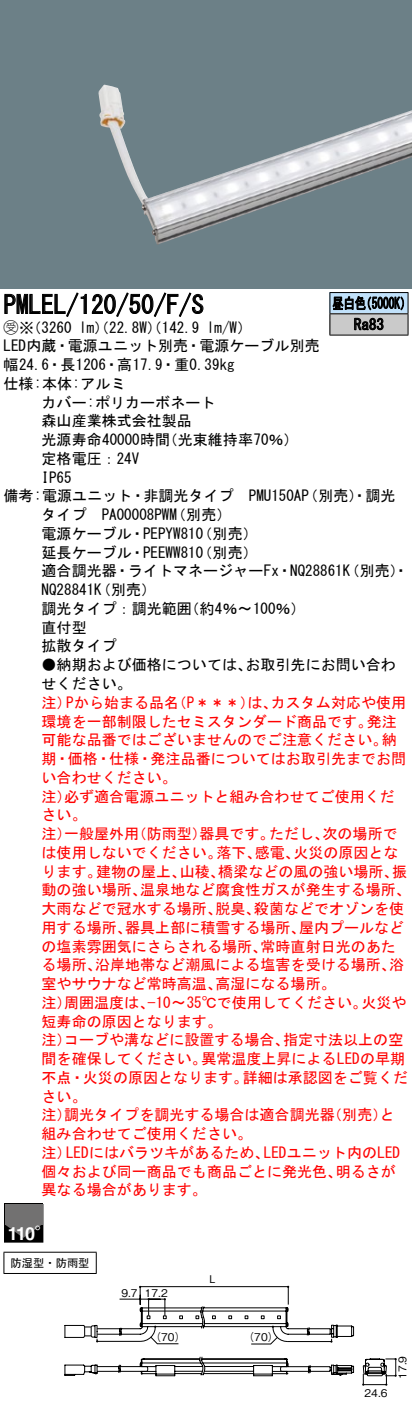
<style>
.page{position:relative;width:412px;height:1408px;background:#fff}
.page>*{position:absolute;margin:0;border:0;box-sizing:border-box;transform-origin:0 0}
.t1{font:25px "MS Gothic";color:#000}
.t2{font:700 18px "Helvetica LT Std";color:#fff}
.t3{font:15px/18.8px "MS Gothic";color:#f00}
.t4{font:15px/18.8px "MS Gothic";color:#000}
.t5{font:15px/21.2px "MS Gothic";color:#000;scale:.75 1}
.t6{font:11.25px "MS Gothic";color:#000}
.t7{font:10.5px "Gothic BBB Pro Medium 90 pv RKSJ H";color:#000}
.s1{font-family:"Ford Classification 1"}
.s2{font-family:"Koz Go Pro Regular 90 pv RKSJ H";font-weight:400}
</style>
<div class="page">
<div style="left:0;top:0;width:411px;height:288px;background:#6c8087"></div>
<img style="left:98px;top:85px;width:313px;height:160px">
<svg style="left:4px;top:292px;width:199px;height:25px"></svg>
<div style="left:4px;top:1203px;width:39px;height:39px;background:#000"></div>
<div style="left:4px;top:1204px;width:39px;height:38px;border:1px solid #000"></div>
<div style="left:5px;top:1203px;width:37px;height:21px;background:#727171"></div>
<svg style="left:5px;top:1224px;width:37px;height:13px"></svg>
<hr style="left:4px;top:1251px;width:92px;height:1px;background:#000">
<svg style="left:3px;top:1252px;width:1px;height:21px"></svg>
<hr style="left:4px;top:1272px;width:92px;height:1px;background:#000">
<hr style="left:329px;top:292px;width:78px;height:1px;background:#000">
<hr style="left:329px;top:335px;width:78px;height:1px;background:#000">
<svg style="left:329px;top:293px;width:79px;height:42px;background:#8e979f"></svg>
<svg style="left:362px;top:1358px;width:34px;height:28px"></svg>
<svg style="left:96px;top:1252px;width:194px;height:63px"></svg>
<svg style="left:64px;top:1315px;width:289px;height:62px"></svg>
<h1 class="t1" style="left:4px;top:292px;width:201px">PMLEL/120/50/ S/F</h1>
<p class="t4" style="left:4px;top:318px;width:69px"><span class="s1">B</span>※（3260</p>
<p class="t4" style="left:4px;top:336px;width:317px">LED内蔵・電源ユニット別売・電源ケーブル別売</p>
<p class="t4" style="left:4px;top:355px;width:232px">幅24.6・長1206・高17.9・重0.39kg</p>
<p class="t4" style="left:4px;top:374px;width:123px">仕様:本体:アルミ</p>
<p class="t4" style="left:42px;top:393px;width:175px">カバー:ポリカーボネート</p>
<p class="t4" style="left:42px;top:411px;width:151px">森山産業株式会社製品</p>
<p class="t4" style="left:162px;top:430px;width:137px">（光束維持率70％(</p>
<p class="t4" style="left:207px;top:318px;width:46px">l m (W/</p>
<p class="t4" style="left:79px;top:318px;width:122px">lm）（22.8 ）（W 142.9</p>
<p class="t4" style="left:42px;top:430px;width:130px">光源寿命40000時間定格電圧：24V<br>IP65</p>
<p class="t5" style="left:353px;top:292px;width:41px;text-indent:-22px">昼白色<br>Ra83</p>
<p class="t5" style="left:360px;top:292px;width:69px">（5000 (K</p>
<p class="t4" style="left:171px;top:486px;width:139px;text-indent:-167px">備考:電源ユニット・非調光タイプ　PMU150AP（別売(</p>
<p class="t4" style="left:303px;top:486px;width:93px">（別売）・調光</p>
<p class="t4" style="left:42px;top:505px;width:136px">タイプ　PA00008PWM</p>
<p class="t4" style="left:197px;top:524px;width:61px;text-indent:-156px">電源ケーブル・PEPYW810<br>（別売(</p>
<p class="t4" style="left:197px;top:524px;width:61px">（別売(</p>
<p class="t4" style="left:42px;top:543px;width:163px">延長ケーブル・PEEWW810</p>
<p class="t4" style="left:42px;top:561px;width:368px">適合調光器・ライトマネージャーFx・NQ28861（K 別売・(</p>
<p class="t4" style="left:42px;top:580px;width:116px">NQ28841（K 別売(</p>
<p class="t4" style="left:184px;top:599px;width:122px">（約4％〜100％(</p>
<p class="t4" style="left:42px;top:599px;width:151px">調光タイプ：調光範囲直付型<br>拡散タイプ</p>
<p class="t4" style="left:42px;top:655px;width:211px">●納期および価格については、せください。</p>
<p class="t4" style="left:245px;top:655px;width:152px">お取引先にお問い合わ</p>
<p class="t3" style="left:270px;top:693px;width:136px">カスタム対応や使用</p>
<p class="t3" style="left:42px;top:693px;width:31px">注）</p>
<p class="t3" style="left:66px;top:693px;width:114px">Pから始まる品名</p>
<p class="t3" style="left:171px;top:693px;width:84px">（P＊＊＊）</p>
<p class="t3" style="left:247px;top:693px;width:31px">は、</p>
<p class="t3" style="left:42px;top:711px;width:331px">環境を一部制限したセミスタンダード商品です。</p>
<p class="t3" style="left:366px;top:711px;width:31px">発注</p>
<p class="t3" style="left:42px;top:730px;width:365px">可能な品番ではございませんのでご注意ください。期・価格・仕様・発注品番についてはお取引先までお問い合わせください。</p>
<p class="t3" style="left:64px;top:786px;width:331px">必ず適合電源ユニットと組み合わせてご使用くだ</p>
<p class="t3" style="left:381px;top:730px;width:16px">納</p>
<p class="t3" style="left:42px;top:786px;width:46px">注）さい。</p>
<p class="t3" style="left:64px;top:824px;width:76px">一般屋外用</p>
<p class="t3" style="left:42px;top:824px;width:31px">注）</p>
<p class="t3" style="left:132px;top:824px;width:76px">（防雨型）</p>
<p class="t3" style="left:199px;top:824px;width:76px">器具です。</p>
<p class="t3" style="left:268px;top:824px;width:61px">ただし、</p>
<p class="t3" style="left:322px;top:824px;width:76px">次の場所で</p>
<p class="t3" style="left:254px;top:843px;width:46px">感電、</p>
<p class="t3" style="left:216px;top:843px;width:46px">落下、</p>
<p class="t3" style="left:218px;top:843px;width:190px;text-indent:-176px">は使用しないでください。<br>橋梁などの風の強い場所振、</p>
<p class="t3" style="left:293px;top:843px;width:106px">火災の原因とな</p>
<p class="t3" style="left:96px;top:861px;width:91px">建物の屋上、</p>
<p class="t3" style="left:179px;top:861px;width:46px">山稜、</p>
<p class="t3" style="left:42px;top:861px;width:61px">ります。</p>
<p class="t3" style="left:140px;top:880px;width:272px">温泉地など腐食性ガスが発生する場所、</p>
<p class="t3" style="left:42px;top:880px;width:106px">動の強い場所、</p>
<p class="t3" style="left:253px;top:899px;width:151px">殺菌などでオゾンを使</p>
<p class="t3" style="left:215px;top:899px;width:46px">脱臭、</p>
<p class="t3" style="left:42px;top:899px;width:181px">大雨などで冠水する場所、</p>
<p class="t3" style="left:298px;top:918px;width:106px">屋内プールなど</p>
<p class="t3" style="left:125px;top:918px;width:181px">器具上部に積雪する場所、</p>
<p class="t3" style="left:42px;top:918px;width:91px">用する場所、</p>
<p class="t3" style="left:95px;top:936px;width:310px;text-indent:-53px">の塩素雰囲気にさらされる場所、<br>沿岸地帯など潮風による塩害を受ける場所浴、</p>
<p class="t3" style="left:260px;top:936px;width:137px">常時直射日光のあた</p>
<p class="t3" style="left:42px;top:955px;width:61px">る場所、</p>
<p class="t3" style="left:42px;top:974px;width:181px">室やサウナなど常時高温、</p>
<p class="t3" style="left:215px;top:974px;width:122px">高湿になる場所。</p>
<p class="t3" style="left:64px;top:993px;width:91px">周囲温度は、</p>
<p class="t3" style="left:147px;top:993px;width:220px">−10〜35℃で使用してください。</p>
<p class="t3" style="left:42px;top:993px;width:181px">注）<br>短寿命の原因となります。</p>
<p class="t3" style="left:361px;top:993px;width:46px">火災や</p>
<p class="t3" style="left:64px;top:1030px;width:226px">コーブや溝などに設置する場合、</p>
<p class="t3" style="left:282px;top:1030px;width:122px">指定寸法以上の空</p>
<p class="t3" style="left:42px;top:1030px;width:31px">注）</p>
<p class="t3" style="left:42px;top:1049px;width:166px">間を確保してください。</p>
<p class="t3" style="left:201px;top:1049px;width:205px">異常温度上昇によるLEDの早期</p>
<p class="t3" style="left:242px;top:1068px;width:166px">詳細は承認図をご覧くだ</p>
<p class="t3" style="left:42px;top:1068px;width:208px">不点・火災の原因となります。さい。</p>
<p class="t3" style="left:64px;top:1105px;width:271px">調光タイプを調光する場合は適合調光器</p>
<p class="t3" style="left:327px;top:1105px;width:69px">（別売と）</p>
<p class="t3" style="left:42px;top:1105px;width:211px">注）<br>組み合わせてご使用ください。</p>
<p class="t3" style="left:66px;top:1143px;width:204px">LEDにはバラツキがあるため、</p>
<p class="t3" style="left:42px;top:1143px;width:31px">注）</p>
<p class="t3" style="left:263px;top:1143px;width:137px">LEDユニット内のLED</p>
<p class="t3" style="left:42px;top:1161px;width:301px">個々および同一商品でも商品ごとに発光色、異なる場合があります。</p>
<p class="t3" style="left:335px;top:1161px;width:61px">明るさが</p>
<p class="t2" style="left:8px;top:1222px;width:46px">110<span class="s2">°</span></p>
<p class="t6" style="left:11px;top:1257px;width:80px">防湿型・防雨型</p>
<p class="t7" style="left:121px;top:1284px;width:18px">9.7</p>
<p class="t7" style="left:145px;top:1284px;width:24px">17.2</p>
<p class="t7" style="left:150px;top:1328px;width:36px">)70(</p>
<p class="t7" style="left:209px;top:1270px;width:7px">L</p>
<p class="t7" style="left:243px;top:1328px;width:36px">)70(</p>
<p class="t7" style="left:364px;top:1384px;width:24px">24.6</p>
<p class="t7" style="left:393px;top:1378px;width:24px;rotate:-90deg">17.9</p>
</div>
